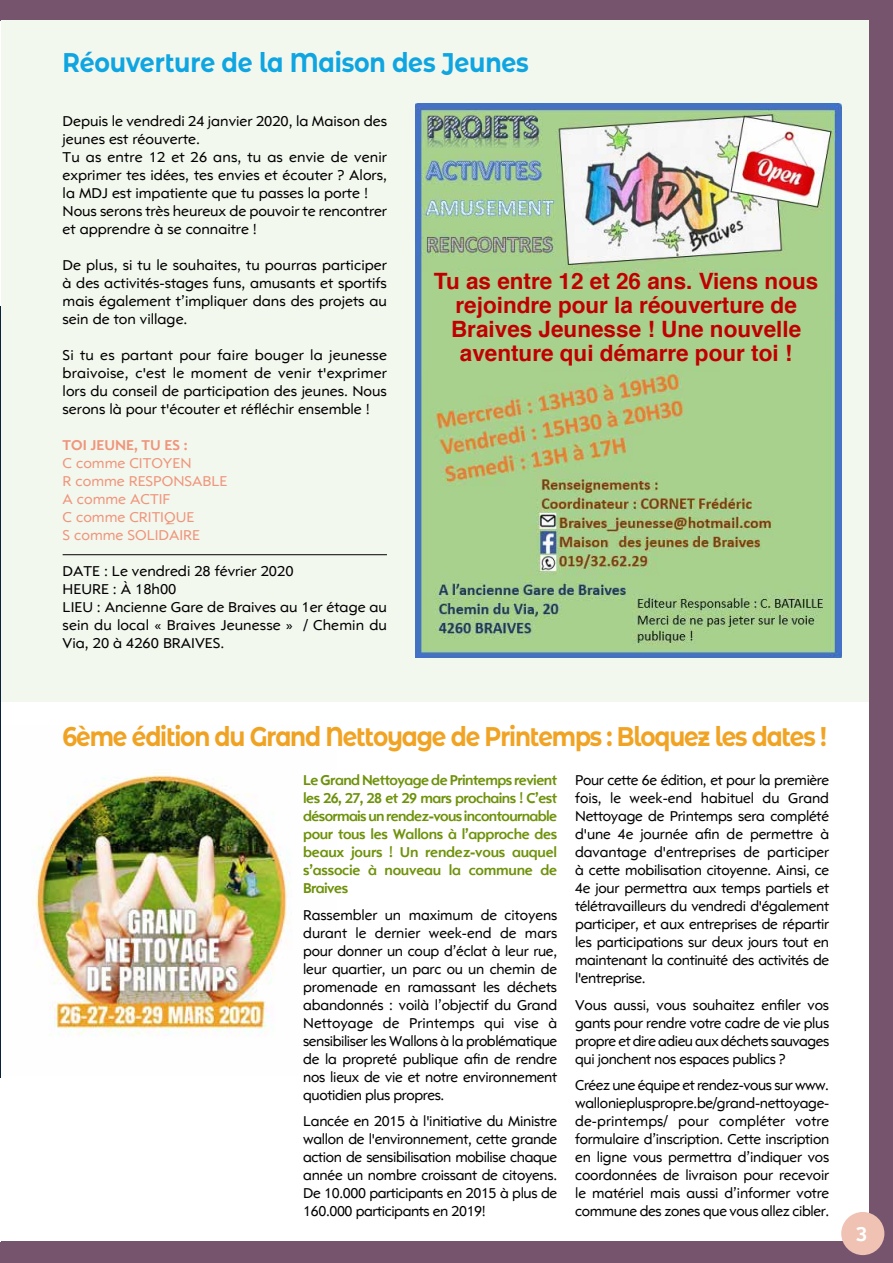
<style>
.page{position:relative;width:893px;height:1263px;background:#76546d}
.page>*{position:absolute;margin:0;border:0;box-sizing:border-box;transform-origin:0 0}
.t1{font:700 27px "Montserrat Alternates";letter-spacing:-.05em;color:#f1a424;scale:.86 1}
.t2{font:700 27px "Montserrat Alternates";letter-spacing:-.01em;color:#0fa5e1;scale:.88 1}
.t3{font:700 22.5px/24px "Helvetica";color:#c00000;text-align:center}
.t4{font:700 21px "Opel Sans";color:#fff}
.t5{font:18px "Opel Sans";color:#fff}
.t6{font:15px/18px "Opel Sans";color:#000;text-align:justify}
.t7{font:700 15px/18px "Opel Sans";letter-spacing:-.015em;color:#6e920a;text-align:justify}
.t8{font:15px/18px "Opel Sans";color:#ef967c}
.t9{font:700 15px "Opel Sans";color:#ef967c}
</style>
<div class="page">
<hr style="left:0;top:21px;width:1px;height:1221px;background:#fff">
<hr style="left:0;top:306px;width:2px;height:771px;background:#0a2240">
<div style="left:2px;top:21px;width:867px;height:1220px;background:#fff"></div>
<div style="left:2px;top:21px;width:867px;height:681px;background:#f3f8ef"></div>
<hr style="left:63px;top:554px;width:324px;height:1px;background:#000">
<div style="left:841px;top:1212px;width:43px;height:43px;background:#efc2b3;border-radius:50%"></div>
<img style="left:415px;top:104px;width:426px;height:554px">
<img style="left:1px;top:725px;width:288px;height:350px">
<div style="left:423px;top:272px;width:406px;height:98px;background:#a9d18e"></div>
<div style="left:609px;top:536px;width:6px;height:14px;background:#a9d18e"></div>
<h1 class="t2" style="left:63px;top:42px;width:531px">Réouverture de la Maison des Jeunes</h1>
<p class="t6" style="left:63px;top:112px;width:326px;text-align:left">Depuis le vendredi 24 janvier 2020, la Maison des jeunes est réouverte.<br>Tu as entre 12 et 26 ans, tu as envie de venir exprimer tes idées, tes envies et écouter ? Alors, la MDJ est impatiente que tu passes la porte !<br>Nous serons très heureux de pouvoir te rencontrer et apprendre à se connaitre !</p>
<p class="t6" style="left:63px;top:256px;width:326px">De plus, si tu le souhaites, tu pourras participer à des activités-stages funs, amusants et sportifs mais également t’impliquer dans des projets au sein de ton village.</p>
<p class="t6" style="left:63px;top:346px;width:326px">Si tu es partant pour faire bouger la jeunesse braivoise, c'est le moment de venir t'exprimer lors du conseil de participation des jeunes. Nous serons là pour t'écouter et réfléchir ensemble !</p>
<p class="t9" style="left:63px;top:436px;width:126px">TOI JEUNE, TU ES :</p>
<p class="t8" style="left:63px;top:454px;width:166px">C comme CITOYEN<br>R comme RESPONSABLE<br>A comme ACTIF<br>C comme CRITIQUE<br>S comme SOLIDAIRE</p>
<p class="t6" style="left:63px;top:562px;width:326px;text-align:left">DATE : Le vendredi 28 février 2020<br>HEURE : À 18h00<br>LIEU : Ancienne Gare de Braives au 1er étage au sein du local « Braives Jeunesse » / Chemin du<br>Via, 20 à 4260 BRAIVES.</p>
<h2 class="t3" style="left:434px;top:269px;width:386px">Tu as entre 12 et 26 ans. Viens nous rejoindre pour la réouverture de<br>Braives Jeunesse ! Une nouvelle aventure qui démarre pour toi !</h2>
<h1 class="t1" style="left:63px;top:717px;width:890px">6ème édition du Grand Nettoyage de Printemps : Bloquez les dates !</h1>
<p class="t7" style="left:303px;top:771px;width:256px">Le Grand Nettoyage de Printemps revient les 26, 27, 28 et 29 mars prochains ! C’est désormais un rendez-vous incontournable pour tous les Wallons à l’approche des beaux jours ! Un rendez-vous auquel s’associe à nouveau la commune de Braives</p>
<p class="t6" style="left:303px;top:905px;width:256px">Rassembler un maximum de citoyens durant le dernier week-end de mars pour donner un coup d’éclat à leur rue, leur quartier, un parc ou un chemin de promenade en ramassant les déchets abandonnés : voilà l’objectif du Grand Nettoyage de Printemps qui vise à sensibiliser les Wallons à la problématique de la propreté publique afin de rendre nos lieux de vie et notre environnement quotidien plus propres.</p>
<p class="t6" style="left:303px;top:1112px;width:256px">Lancée en 2015 à l'initiative du Ministre wallon de l'environnement, cette grande action de sensibilisation mobilise chaque année un nombre croissant de citoyens.<br>De 10.000 participants en 2015 à plus de 160.000 participants en 2019!</p>
<p class="t6" style="left:575px;top:771px;width:256px">Pour cette 6e édition, et pour la première fois, le week-end habituel du Grand Nettoyage de Printemps sera complété d'une 4e journée afin de permettre à davantage d'entreprises de participer à cette mobilisation citoyenne. Ainsi, ce 4e jour permettra aux temps partiels et télétravailleurs du vendredi d'également participer, et aux entreprises de répartir les participations sur deux jours tout en maintenant la continuité des activités de l'entreprise.</p>
<p class="t6" style="left:575px;top:995px;width:256px">Vous aussi, vous souhaitez enfiler vos gants pour rendre votre cadre de vie plus propre et dire adieu aux déchets sauvages qui jonchent nos espaces publics ?</p>
<p class="t6" style="left:575px;top:1076px;width:256px">Créez une équipe et rendez-vous sur www. walloniepluspropre.be/grand-nettoyage&shy;de-printemps/ pour compléter votre formulaire d’inscription. Cette inscription en ligne vous permettra d’indiquer vos coordonnées de livraison pour recevoir le matériel mais aussi d’informer votre commune des zones que vous allez cibler.</p>
<h3 class="t4" style="left:856px;top:1221px;width:13px">3</h3>
<p class="t5" style="left:862px;top:1225px;width:11px">3</p>
</div>
